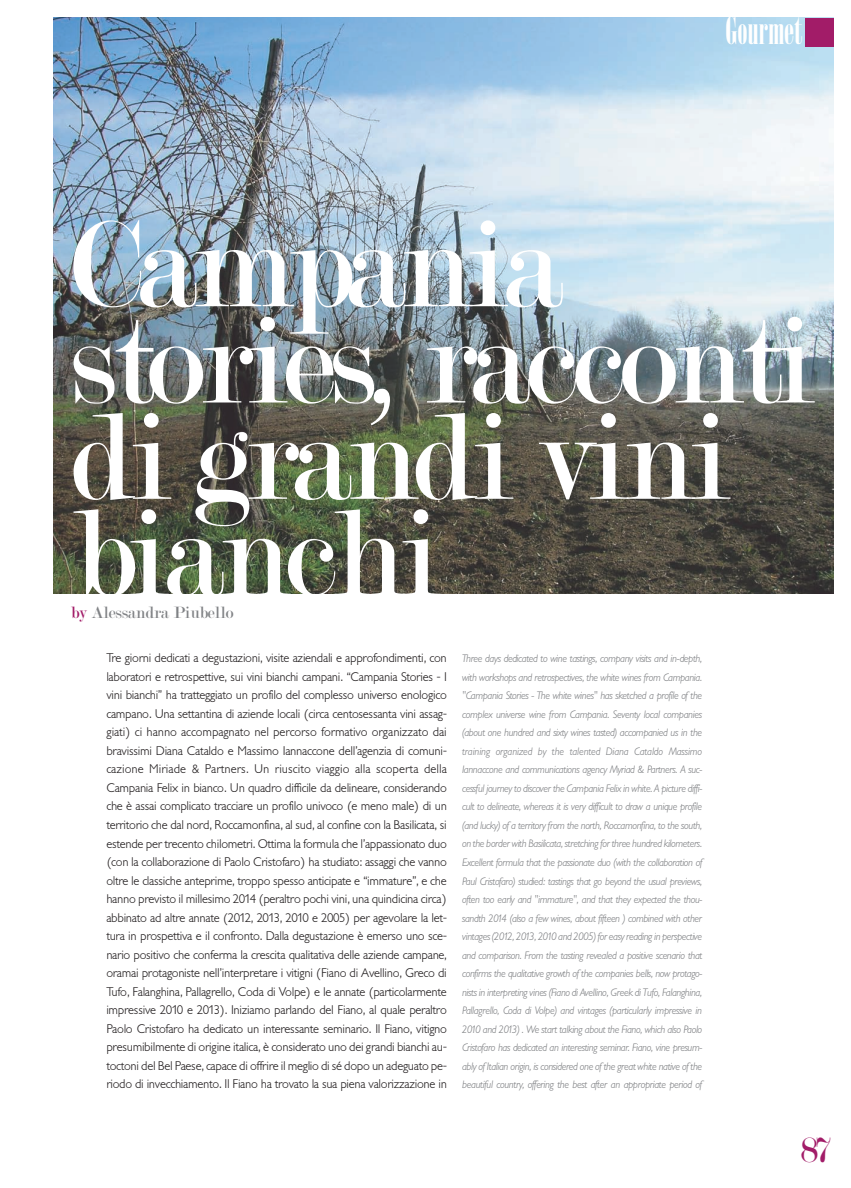
<style>
.page{position:relative;width:851px;height:1188px;background:#fff}
.page>*{position:absolute;margin:0;border:0;box-sizing:border-box;transform-origin:0 0}
.t1{font:131.25px/96.2px "Modern";letter-spacing:-.04em;color:#fff}
.t2{font:37.5px "Onyx";color:#fff}
.t3{font:37.5px "Modern";color:#a21c68}
.t4{font:17.5px "Modern";color:#808285}
.t5{font:300 12.5px/18.5px "Gill Sans BQ";letter-spacing:-.025em;color:#231f20;text-align:justify}
.t6{font:italic 300 10.62px/18.5px "Gill Sans BQ";letter-spacing:-.05em;color:#808285;text-align:justify}
.s1{color:#a21c68}
</style>
<div class="page">
<img style="left:53px;top:18px;width:780px;height:576px">
<div style="left:804px;top:18px;width:29px;height:28px;background:#a21c68"></div>
<h2 class="t2" style="left:725px;top:9px;width:78px">Gourmet</h2>
<h1 class="t1" style="left:71px;top:218px;width:746px">Campania stories, racconti di grandi vini bianchi</h1>
<h3 class="t4" style="left:71px;top:603px;width:164px"><span class="s1">by</span> Alessandra Piubello</h3>
<p class="t5" style="left:106px;top:648px;width:342px">Tre giorni dedicati a degustazioni, visite aziendali e approfondimenti, con laboratori e retrospettive, sui vini bianchi campani. “Campania Stories - I vini bianchi” ha tratteggiato un profilo del complesso universo enologico campano. Una settantina di aziende locali (circa centosessanta vini assag&shy;giati) ci hanno accompagnato nel percorso formativo organizzato dai bravissimi Diana Cataldo e Massimo Iannaccone dell’agenzia di comuni&shy;cazione Miriade &amp; Partners. Un riuscito viaggio alla scoperta della Campania Felix in bianco. Un quadro difficile da delineare, considerando che è assai complicato tracciare un profilo univoco (e meno male) di un territorio che dal nord, Roccamonfina, al sud, al confine con la Basilicata, si estende per trecento chilometri. Ottima la formula che l’appassionato duo (con la collaborazione di Paolo Cristofaro) ha studiato: assaggi che vanno oltre le classiche anteprime, troppo spesso anticipate e “immature”, e che hanno previsto il millesimo 2014 (peraltro pochi vini, una quindicina circa) abbinato ad altre annate (2012, 2013, 2010 e 2005) per agevolare la let&shy;tura in prospettiva e il confronto. Dalla degustazione è emerso uno sce&shy;nario positivo che conferma la crescita qualitativa delle aziende campane, oramai protagoniste nell’interpretare i vitigni (Fiano di Avellino, Greco di Tufo, Falanghina, Pallagrello, Coda di Volpe) e le annate (particolarmente impressive 2010 e 2013). Iniziamo parlando del Fiano, al quale peraltro Paolo Cristofaro ha dedicato un interessante seminario. Il Fiano, vitigno presumibilmente di origine italica, è considerato uno dei grandi bianchi au&shy;toctoni del Bel Paese, capace di offrire il meglio di sé dopo un adeguato pe&shy;riodo di invecchiamento. Il Fiano ha trovato la sua piena valorizzazione in</p>
<p class="t6" style="left:461px;top:649px;width:242px">Three days dedicated to wine tastings, company visits and in-depth, with workshops and retrospectives, the white wines from Campania. "Campania Stories - The white wines" has sketched a profile of the complex universe wine from Campania. Seventy local companies (about one hundred and sixty wines tasted) accompanied us in the training organized by the talented Diana Cataldo Massimo Iannaccone and communications agency Myriad &amp; Partners. A suc&shy;cessful journey to discover the Campania Felix in white. A picture diffi&shy;cult to delineate, whereas it is very difficult to draw a unique profile (and lucky) of a territory from the north, Roccamonfina, to the south, on the border with Basilicata, stretching for three hundred kilometers.<br>Excellent formula that the passionate duo (with the collaboration of Paul Cristofaro) studied: tastings that go beyond the usual previews, often too early and "immature", and that they expected the thou&shy;sandth 2014 (also a few wines, about fifteen ) combined with other vintages (2012, 2013, 2010 and 2005) for easy reading in perspective and comparison. From the tasting revealed a positive scenario that confirms the qualitative growth of the companies bells, now protago&shy;nists in interpreting vines (Fiano di Avellino, Greek di Tufo, Falanghina, Pallagrello, Coda di Volpe) and vintages (particularly impressive in 2010 and 2013) . We start talking about the Fiano, which also Paolo Cristofaro has dedicated an interesting seminar. Fiano, vine presum&shy;ably of Italian origin, is considered one of the great white native of the beautiful country, offering the best after an appropriate period of</p>
<h2 class="t3" style="left:800px;top:1131px;width:34px">87</h2>
</div>
